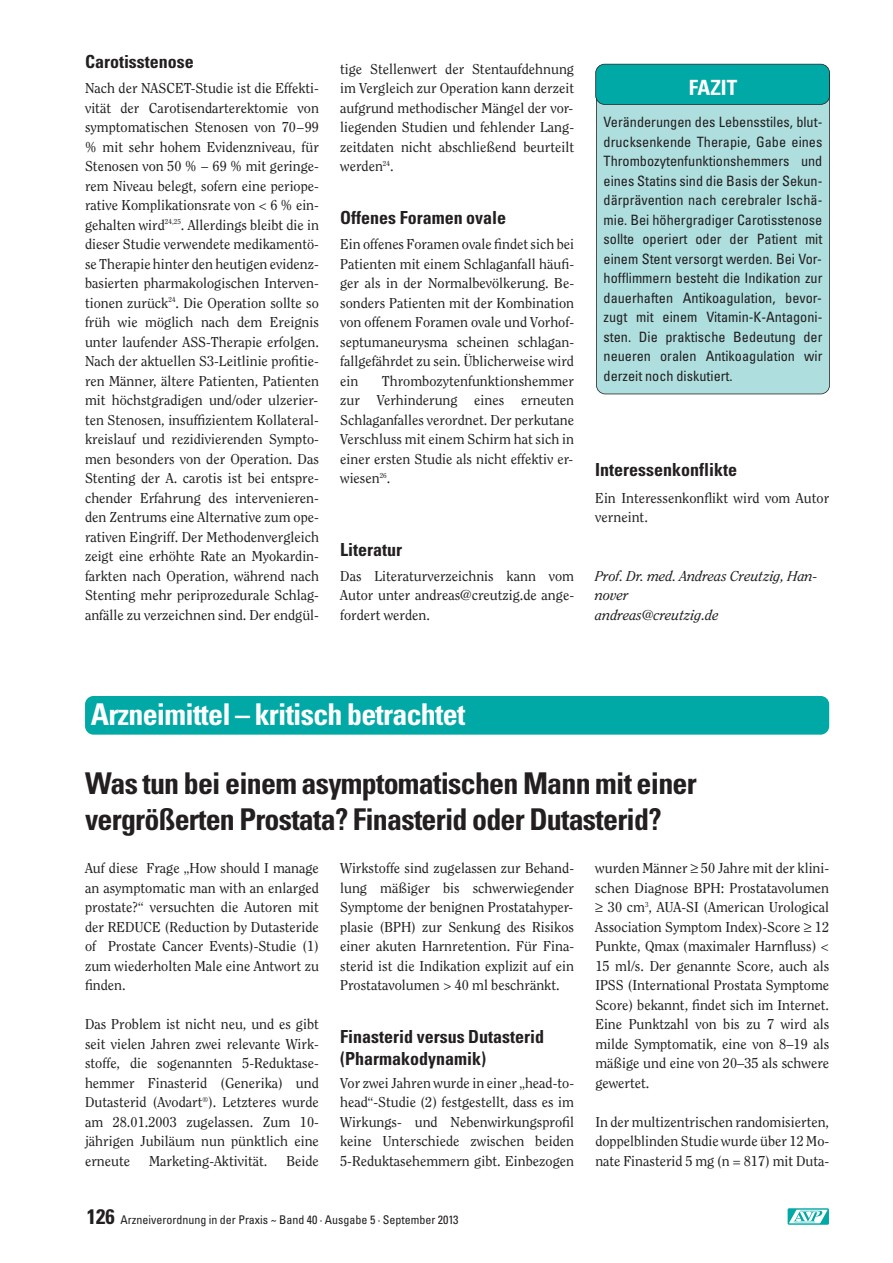
<style>
.page{position:relative;width:893px;height:1263px;background:#fff}
.page>*{position:absolute;margin:0;border:0;box-sizing:border-box;transform-origin:0 0}
.t1{font:700 condensed 30px/36px "Univers";letter-spacing:-.025em;color:#231f20}
.t2{font:700 condensed 30px "Univers";letter-spacing:-.025em;color:#fff}
.t3{font:700 condensed 21px "Univers";color:#fff}
.t4{font:700 condensed 18px/21.6px "Univers";color:#231f20}
.t5{font:14.25px/19.5px "Clearface";color:#231f20;text-align:justify}
.t6{font:condensed 14.25px/19.5px "Univers";color:#231f20;text-align:justify}
.t7{font:italic 14.25px/19.5px "Clearface";color:#231f20}
.t8{font:condensed 12px "Univers";color:#231f20}
.s1{font-weight:700;font-size:21px}
</style>
<div class="page">
<svg style="left:788px;top:1208px;width:41px;height:17px"></svg>
<svg style="left:789px;top:1210px;width:38px;height:13px"></svg>
<div style="left:85px;top:696px;width:744px;height:39px;background:#00a9a5;border-radius:9px"></div>
<div style="left:596px;top:67px;width:233px;height:327px;background:#aedede;border-radius:9px"></div>
<div style="left:596px;top:67px;width:234px;height:327px;border:2px solid #231f20;border-radius:9px"></div>
<div style="left:596px;top:64px;width:233px;height:40px;background:#00a9a5;border-radius:9px"></div>
<div style="left:595px;top:64px;width:235px;height:41px;border:2px solid #231f20;border-radius:9px"></div>
<p class="t4" style="left:85px;top:53px;width:110px">Carotisstenose</p>
<p class="t5" style="left:85px;top:79px;width:235px">Nach der NASCET-Studie ist die Effekti&shy;vität der Carotisendarterektomie von symptomatischen Stenosen von 70−99 % mit sehr hohem Evidenzniveau, für Stenosen von 50 % − 69 % mit geringe&shy;rem Niveau belegt, sofern eine periope&shy;rative Komplikationsrate von &lt; 6 % ein&shy;gehalten wird<sup>24,25</sup>. Allerdings bleibt die in dieser Studie verwendete medikamentö&shy;se Therapie hinter den heutigen evidenz&shy;basierten pharmakologischen Interven&shy;tionen zurück<sup>24</sup>. Die Operation sollte so früh wie möglich nach dem Ereignis unter laufender ASS-Therapie erfolgen.<br>Nach der aktuellen S3-Leitlinie profitie&shy;ren Männer, ältere Patienten, Patienten mit höchstgradigen und/oder ulzerier&shy;ten Stenosen, insuffizientem Kollateral&shy;kreislauf und rezidivierenden Sympto&shy;men besonders von der Operation. Das Stenting der A. carotis ist bei entspre&shy;chender Erfahrung des intervenieren&shy;den Zentrums eine Alternative zum ope&shy;rativen Eingriff. Der Methodenvergleich zeigt eine erhöhte Rate an Myokardin&shy;farkten nach Operation, während nach Stenting mehr periprozedurale Schlag&shy;anfälle zu verzeichnen sind. Der endgül-</p>
<p class="t5" style="left:340px;top:60px;width:235px">tige Stellenwert der Stentaufdehnung im Vergleich zur Operation kann derzeit aufgrund methodischer Mängel der vor&shy;liegenden Studien und fehlender Lang&shy;zeitdaten nicht abschließend beurteilt werden<sup>24</sup>.</p>
<p class="t4" style="left:340px;top:209px;width:168px">Offenes Foramen ovale</p>
<p class="t5" style="left:340px;top:235px;width:235px">Ein offenes Foramen ovale findet sich bei Patienten mit einem Schlaganfall häufi&shy;ger als in der Normalbevölkerung. Be&shy;sonders Patienten mit der Kombination von offenem Foramen ovale und Vorhof&shy;septumaneurysma scheinen schlagan&shy;fallgefährdet zu sein. Üblicherweise wird ein</p>
<p class="t5" style="left:340px;top:372px;width:235px;text-indent:42px">Thrombozytenfunktionshemmer zur Verhinderung eines erneuten Schlaganfalles verordnet. Der perkutane Verschluss mit einem Schirm hat sich in einer ersten Studie als nicht effektiv er&shy;wiesen<sup>26</sup>.</p>
<p class="t4" style="left:340px;top:541px;width:63px">Literatur</p>
<p class="t5" style="left:340px;top:567px;width:235px">Das Literaturverzeichnis kann vom Autor unter andreas@creutzig.de ange&shy;fordert werden.</p>
<h2 class="t3" style="left:689px;top:80px;width:50px">FAZIT</h2>
<p class="t6" style="left:604px;top:113px;width:220px">Veränderungen des Lebensstiles, blut&shy;drucksenkende Therapie, Gabe eines Thrombozytenfunktionshemmers und eines Statins sind die Basis der Sekun&shy;därprävention nach cerebraler Ischä&shy;mie. Bei höhergradiger Carotisstenose sollte operiert oder der Patient mit einem Stent versorgt werden. Bei Vor&shy;hofflimmern besteht die Indikation zur dauerhaften Antikoagulation, bevor&shy;zugt mit einem Vitamin-K-Antagoni&shy;sten. Die praktische Bedeutung der neueren oralen Antikoagulation wir derzeit noch diskutiert.</p>
<p class="t4" style="left:595px;top:460px;width:143px">Interessenkonflikte</p>
<p class="t5" style="left:595px;top:489px;width:235px">Ein Interessenkonflikt wird vom Autor verneint.</p>
<p class="t7" style="left:595px;top:567px;width:224px">Prof. Dr. med. Andreas Creutzig, Han&shy;nover<br>andreas@creutzig.de</p>
<h1 class="t2" style="left:91px;top:703px;width:376px">Arzneimittel – kritisch betrachtet</h1>
<h1 class="t1" style="left:85px;top:768px;width:613px">Was tun bei einem asymptomatischen Mann mit einer vergrößerten Prostata? Finasterid oder Dutasterid?</h1>
<p class="t5" style="left:85px;top:859px;width:235px">Auf diese Frage „How should I manage an asymptomatic man with an enlarged prostate?“ versuchten die Autoren mit der REDUCE (Reduction by Dutasteride of Prostate Cancer Events)-Studie (1) zum wiederholten Male eine Antwort zu finden.</p>
<p class="t5" style="left:85px;top:1015px;width:235px">Das Problem ist nicht neu, und es gibt seit vielen Jahren zwei relevante Wirk&shy;stoffe, die sogenannten 5-Reduktase&shy;hemmer Finasterid (Generika) und Dutasterid (Avodart<sup>®</sup>). Letzteres wurde am 28.01.2003 zugelassen. Zum 10- jährigen Jubiläum nun pünktlich eine erneute</p>
<p class="t5" style="left:149px;top:1152px;width:120px">Marketing-Aktivität.</p>
<p class="t5" style="left:286px;top:1152px;width:34px">Beide</p>
<p class="t5" style="left:340px;top:859px;width:235px">Wirkstoffe sind zugelassen zur Behand&shy;lung mäßiger bis schwerwiegender Symptome der benignen Prostatahyper&shy;plasie (BPH) zur Senkung des Risikos einer akuten Harnretention. Für Fina&shy;sterid ist die Indikation explizit auf ein Prostatavolumen &gt; 40 ml beschränkt.</p>
<p class="t4" style="left:340px;top:1028px;width:205px">Finasterid versus Dutasterid (Pharmakodynamik)</p>
<p class="t5" style="left:340px;top:1074px;width:235px">Vor zwei Jahren wurde in einer „head-to&shy;head“-Studie (2) festgestellt, dass es im Wirkungs- und Nebenwirkungsprofil keine Unterschiede zwischen beiden 5-Reduktasehemmern gibt. Einbezogen</p>
<p class="t8" style="left:87px;top:1215px;width:373px"><span class="s1">126</span> Arzneiverordnung in der Praxis ~ Band 40 · Ausgabe 5 · September 2013</p>
<p class="t5" style="left:595px;top:859px;width:235px">wurden Männer ≥ 50 Jahre mit der klini&shy;schen Diagnose BPH: Prostatavolumen ≥ 30 cm<sup>3</sup>, AUA-SI (American Urological Association Symptom Index)-Score ≥ 12<br>Punkte, Qmax (maximaler Harnfluss) &lt; 15 ml/s. Der genannte Score, auch als IPSS (International Prostata Symptome Score) bekannt, findet sich im Internet.<br>Eine Punktzahl von bis zu 7 wird als milde Symptomatik, eine von 8–19 als mäßige und eine von 20–35 als schwere gewertet.</p>
<p class="t5" style="left:595px;top:1113px;width:235px">In der multizentrischen randomisierten, doppelblinden Studie wurde über 12 Mo&shy;nate Finasterid 5 mg (n = 817) mit Duta-</p>
</div>
